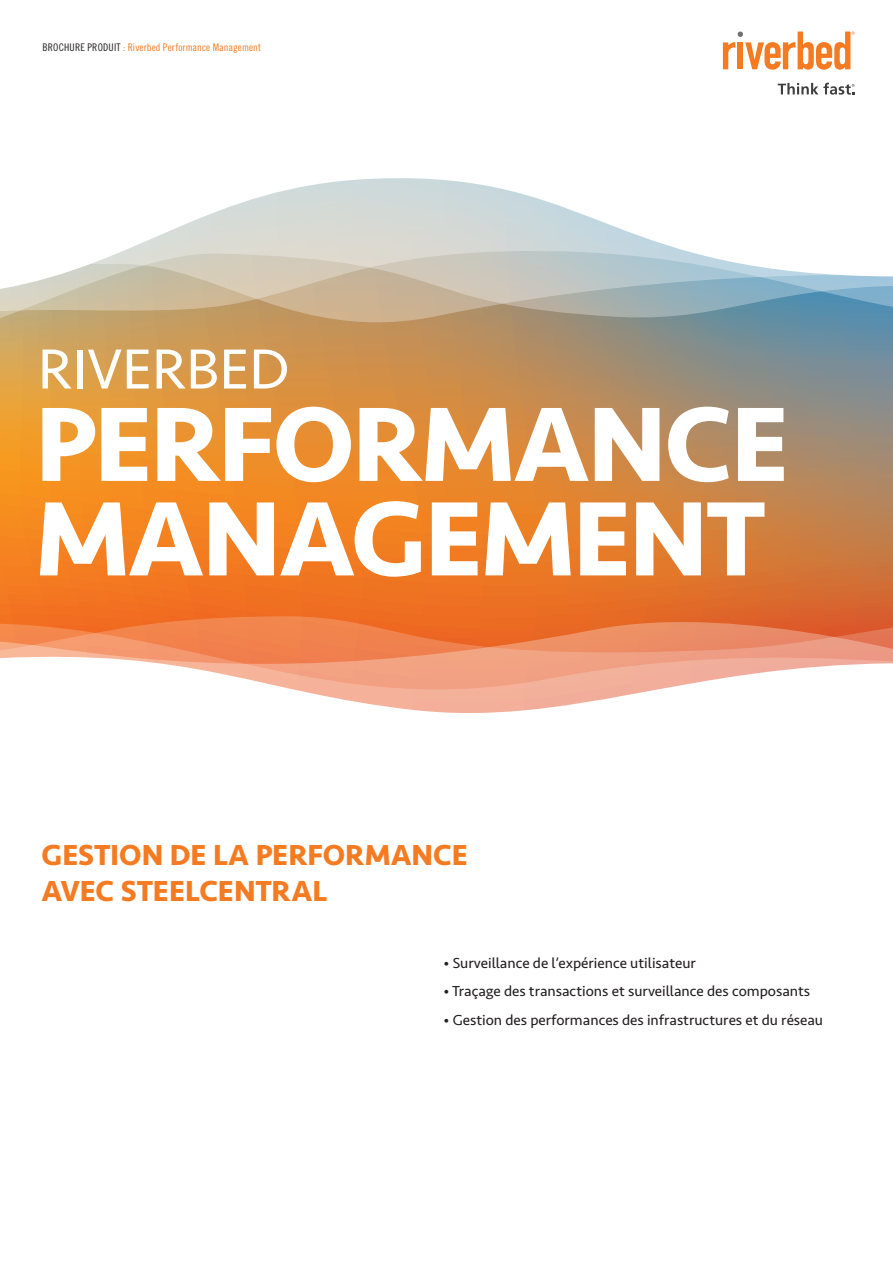
<style>
.page{position:relative;width:893px;height:1263px;background:#fff}
.page>*{position:absolute;margin:0;border:0;box-sizing:border-box;transform-origin:0 0}
.t1{font:700 109.5px/94.5px "Seravek Basic";letter-spacing:-.02em;color:#fff}
.t2{font:58.5px "Seravek Basic";color:#fff}
.t3{font:700 30px/36px "Seravek Basic";color:#f47b21}
.t4{font:15px "Seravek Basic";color:#231f20}
.t5{font:10.5px "Trade Gothic Cond Eighteen";letter-spacing:.015em;color:#f47b21}
.s1{color:#231f20}
</style>
<div class="page">
<svg style="left:0;top:339px;width:893px;height:277px;background:#d6863d"></svg>
<svg style="left:0;top:322px;width:893px;height:17px;background:#a59473"></svg>
<svg style="left:0;top:616px;width:893px;height:97px"></svg>
<svg style="left:0;top:178px;width:893px;height:144px"></svg>
<svg style="left:723px;top:31px;width:132px;height:39px"></svg>
<svg style="left:778px;top:83px;width:76px;height:12px"></svg>
<p class="t5" style="left:43px;top:41px;width:220px"><span class="s1">BROCHURE PRODUIT</span> : Riverbed Performance Management</p>
<h2 class="t2" style="left:38px;top:334px;width:253px">RIVERBED</h2>
<h1 class="t1" style="left:35px;top:395px;width:755px">PERFORMANCE<br>MANAGEMENT</h1>
<h3 class="t3" style="left:41px;top:837px;width:428px">GESTION DE LA PERFORMANCE<br>AVEC STEELCENTRAL</h3>
<p class="t4" style="left:443px;top:954px;width:254px">• Surveillance de l’expérience utilisateur</p>
<p class="t4" style="left:443px;top:982px;width:368px">• Traçage des transactions et surveillance des composants</p>
<p class="t4" style="left:443px;top:1011px;width:381px">• Gestion des performances des infrastructures et du réseau</p>
</div>
